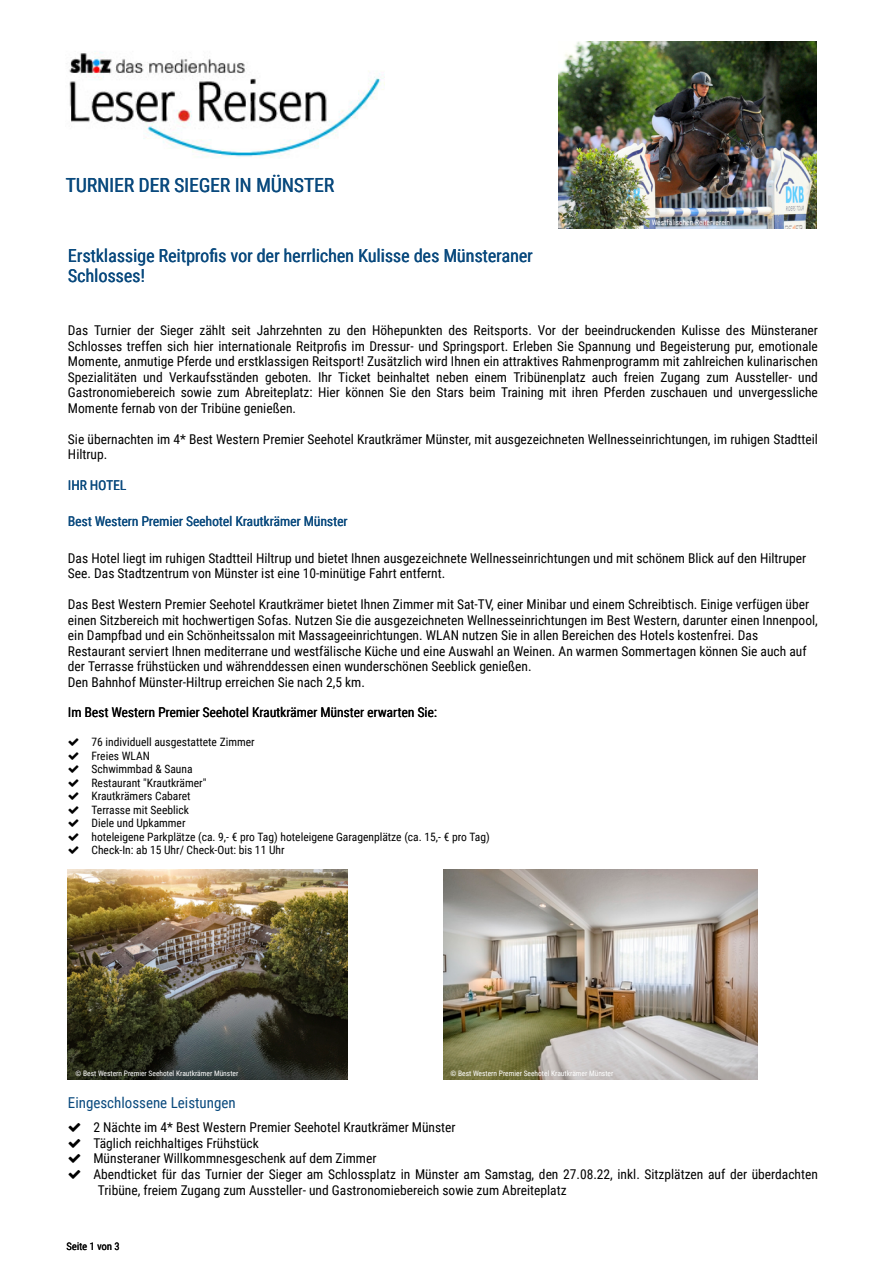
<style>
.page{position:relative;width:893px;height:1263px;background:#fff}
.page>*{position:absolute;margin:0;border:0;box-sizing:border-box;transform-origin:0 0}
.t1{font:19.5px "Roboto Condensed";color:#0a4a7e}
.t2{font:18px/20.7px "Roboto Condensed";color:#0a4a7e}
.t3{font:15px "Roboto Condensed";color:#0a4a7e}
.t4{font:13.5px/15.6px "Roboto Condensed";color:#000}
.t5{font:13.5px "Roboto Condensed";color:#0a4a7e}
.t6{font:11.55px/13.5px "Roboto Condensed";color:#000}
.t7{font:10.5px "Roboto Condensed";color:#000}
.t8{font:7.5px "Roboto Condensed";color:#fff}
</style>
<div class="page">
<img style="left:68px;top:870px;width:280px;height:210px">
<img style="left:443px;top:870px;width:315px;height:210px">
<img style="left:69px;top:51px;width:316px;height:108px">
<img style="left:558px;top:41px;width:258px;height:188px">
<h1 class="t1" style="left:66px;top:176px;width:270px">TURNIER DER SIEGER IN MÜNSTER</h1>
<h2 class="t2" style="left:68px;top:246px;width:466px">Erstklassige Reitprofis vor der herrlichen Kulisse des Münsteraner<br>Schlosses!</h2>
<p class="t8" style="left:644px;top:219px;width:88px">© Westfälischen Reiterverein</p>
<p class="t4" style="left:68px;top:324px;width:751px;text-align:justify">Das Turnier der Sieger zählt seit Jahrzehnten zu den Höhepunkten des Reitsports. Vor der beeindruckenden Kulisse des Münsteraner Schlosses treffen sich hier internationale Reitprofis im Dressur- und Springsport. Erleben Sie Spannung und Begeisterung pur, emotionale Momente, anmutige Pferde und erstklassigen Reitsport! Zusätzlich wird Ihnen ein attraktives Rahmenprogramm mit zahlreichen kulinarischen Spezialitäten und Verkaufsständen geboten. Ihr Ticket beinhaltet neben einem Tribünenplatz auch freien Zugang zum Aussteller- und Gastronomiebereich sowie zum Abreiteplatz: Hier können Sie den Stars beim Training mit ihren Pferden zuschauen und unvergessliche Momente fernab von der Tribüne genießen.</p>
<p class="t4" style="left:68px;top:432px;width:751px">Sie übernachten im 4* Best Western Premier Seehotel Krautkrämer Münster, mit ausgezeichneten Wellnesseinrichtungen, im ruhigen Stadtteil<br>Hiltrup.</p>
<p class="t5" style="left:68px;top:479px;width:60px">IHR HOTEL</p>
<p class="t5" style="left:68px;top:515px;width:281px">Best Western Premier Seehotel Krautkrämer Münster</p>
<p class="t4" style="left:68px;top:551px;width:740px">Das Hotel liegt im ruhigen Stadtteil Hiltrup und bietet Ihnen ausgezeichnete Wellnesseinrichtungen und mit schönem Blick auf den Hiltruper<br>See. Das Stadtzentrum von Münster ist eine 10-minütige Fahrt entfernt.</p>
<p class="t4" style="left:68px;top:597px;width:751px">Das Best Western Premier Seehotel Krautkrämer bietet Ihnen Zimmer mit Sat-TV, einer Minibar und einem Schreibtisch. Einige verfügen über einen Sitzbereich mit hochwertigen Sofas. Nutzen Sie die ausgezeichneten Wellnesseinrichtungen im Best Western, darunter einen Innenpool, ein Dampfbad und ein Schönheitssalon mit Massageeinrichtungen. WLAN nutzen Sie in allen Bereichen des Hotels kostenfrei. Das Restaurant serviert Ihnen mediterrane und westfälische Küche und eine Auswahl an Weinen. An warmen Sommertagen können Sie auch auf der Terrasse frühstücken und währenddessen einen wunderschönen Seeblick genießen.<br>Den Bahnhof Münster-Hiltrup erreichen Sie nach 2,5 km.</p>
<p class="t4" style="left:68px;top:706px;width:370px">Im Best Western Premier Seehotel Krautkrämer Münster erwarten Sie:</p>
<p class="t6" style="left:92px;top:736px;width:400px">76 individuell ausgestattete Zimmer<br>Freies WLAN<br>Schwimmbad &amp; Sauna<br>Restaurant "Krautkrämer"<br>Krautkrämers Cabaret<br>Terrasse mit Seeblick<br>Diele und Upkammer<br>hoteleigene Parkplätze (ca. 9,- € pro Tag) hoteleigene Garagenplätze (ca. 15,- € pro Tag)<br>Check-In: ab 15 Uhr/ Check-Out: bis 11 Uhr</p>
<p class="t8" style="left:75px;top:1070px;width:164px">© Best Western Premier Seehotel Krautkrämer Münster</p>
<p class="t8" style="left:450px;top:1070px;width:164px">© Best Western Premier Seehotel Krautkrämer Münster</p>
<p class="t3" style="left:68px;top:1096px;width:169px">Eingeschlossene Leistungen</p>
<p class="t4" style="left:93px;top:1120px;width:364px">2 Nächte im 4* Best Western Premier Seehotel Krautkrämer Münster</p>
<p class="t4" style="left:93px;top:1136px;width:167px">Täglich reichhaltiges Frühstück</p>
<p class="t4" style="left:93px;top:1152px;width:285px">Münsteraner Willkommnesgeschenk auf dem Zimmer</p>
<p class="t4" style="left:93px;top:1167px;width:726px">Abendticket für das Turnier der Sieger am Schlossplatz in Münster am Samstag, den 27.08.22, inkl. Sitzplätzen auf der überdachten</p>
<p class="t4" style="left:98px;top:1183px;width:470px">Tribüne, freiem Zugang zum Aussteller- und Gastronomiebereich sowie zum Abreiteplatz</p>
<p class="t7" style="left:66px;top:1242px;width:55px">Seite 1 von 3</p>
</div>
